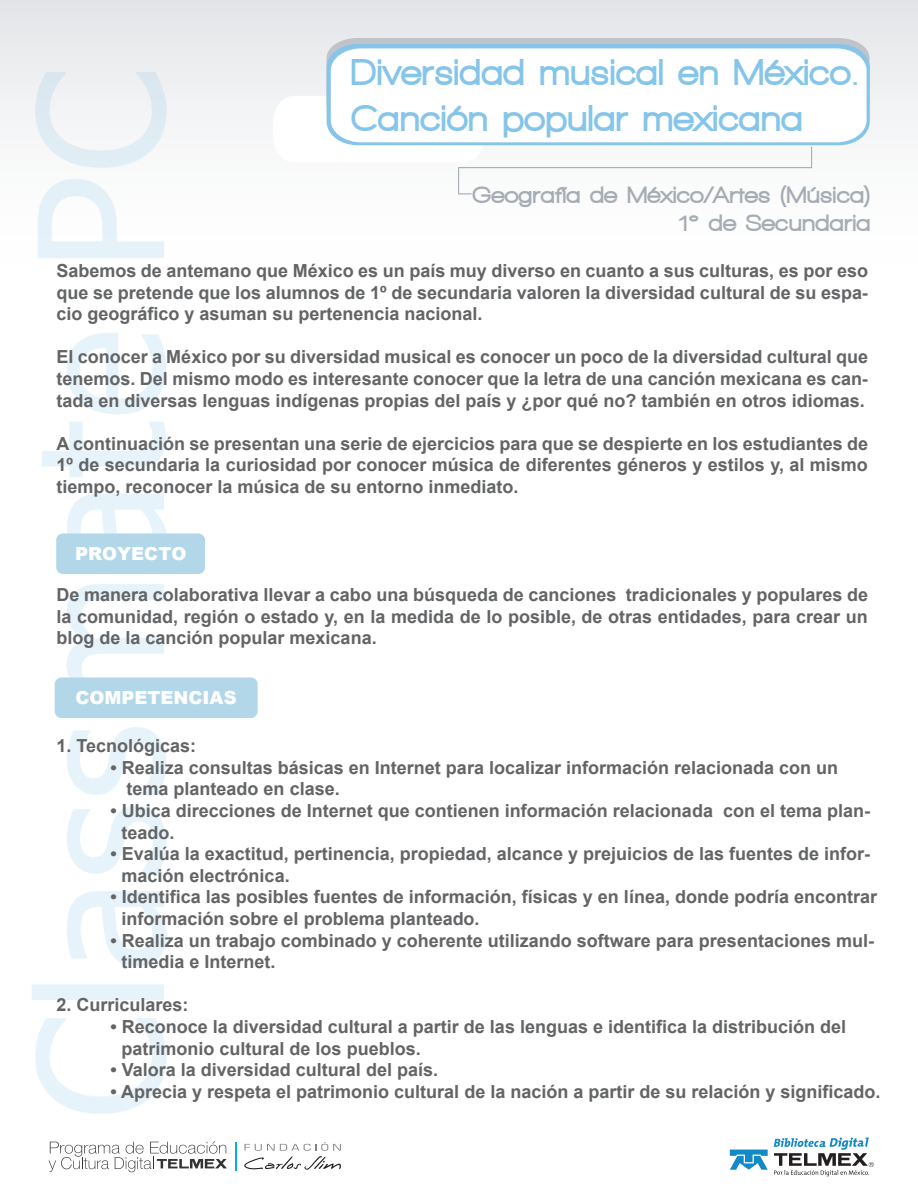
<style>
.page{position:relative;width:918px;height:1188px;background:#fff}
.page>*{position:absolute;margin:0;border:0;box-sizing:border-box;transform-origin:0 0}
.t1{font:900 37.8px/45.5px "Walkway";letter-spacing:.035em;color:#85c5e9}
.t2{font:900 24px/28.8px "Walkway";letter-spacing:.035em;color:#a6acb4;text-align:right}
.t3{font:700 18px/21.6px "Arial";color:#636466}
.t4{font:900 18px "Arial";color:#fff}
</style>
<div class="page">
<div style="left:0;top:0;width:918px;height:643px;background:linear-gradient(to bottom,#eff0f2,#fff)"></div>
<img style="left:31px;top:73px;width:135px;height:1041px">
<div style="left:56px;top:533px;width:149px;height:41px;background:#b1d7e8;border-radius:7px"></div>
<div style="left:55px;top:678px;width:203px;height:40px;background:#b1d7e8;border-radius:7px"></div>
<svg style="left:273px;top:96px;width:212px;height:66px"></svg>
<div style="left:327px;top:38px;width:543px;height:6px;background:#c0c4ca"></div>
<svg style="left:327px;top:44px;width:543px;height:101px;background:#93cae9"></svg>
<svg style="left:331px;top:48px;width:536px;height:94px"></svg>
<svg style="left:811px;top:147px;width:1px;height:20px"></svg>
<hr style="left:459px;top:167px;width:353px;height:1px;background:#a6acb4">
<svg style="left:458px;top:168px;width:13px;height:26px"></svg>
<svg style="left:730px;top:1150px;width:38px;height:20px"></svg>
<svg style="left:774px;top:1138px;width:100px;height:38px"></svg>
<svg style="left:244px;top:1142px;width:97px;height:28px"></svg>
<svg style="left:235px;top:1142px;width:1px;height:28px"></svg>
<svg style="left:49px;top:1141px;width:178px;height:31px"></svg>
<p class="t1" style="left:351px;top:49px;width:509px">Diversidad musical en México.<br>Canción popular mexicana</p>
<p class="t2" style="left:473px;top:180px;width:399px">Geografía de México/Artes (Música)<br>1° de Secundaria</p>
<p class="t3" style="left:56px;top:261px;width:813px;text-align:justify">Sabemos de antemano que México es un país muy diverso en cuanto a sus culturas, es por eso que se pretende que los alumnos de 1º de secundaria valoren la diversidad cultural de su espa&shy;cio geográfico y asuman su pertenencia nacional.</p>
<p class="t3" style="left:56px;top:347px;width:813px;text-align:justify">El conocer a México por su diversidad musical es conocer un poco de la diversidad cultural que tenemos. Del mismo modo es interesante conocer que la letra de una canción mexicana es can&shy;tada en diversas lenguas indígenas propias del país y ¿por qué no? también en otros idiomas.</p>
<p class="t3" style="left:57px;top:433px;width:813px;text-align:justify">A continuación se presentan una serie de ejercicios para que se despierte en los estudiantes de 1º de secundaria la curiosidad por conocer música de diferentes géneros y estilos y, al mismo tiempo, reconocer la música de su entorno inmediato.</p>
<p class="t4" style="left:75px;top:541px;width:113px">PROYECTO</p>
<p class="t3" style="left:57px;top:585px;width:813px;text-align:justify">De manera colaborativa llevar a cabo una búsqueda de canciones tradicionales y populares de la comunidad, región o estado y, en la medida de lo posible, de otras entidades, para crear un blog de la canción popular mexicana.</p>
<p class="t4" style="left:75px;top:685px;width:163px">COMPETENCIAS</p>
<p class="t3" style="left:57px;top:736px;width:141px">1. Tecnológicas:</p>
<p class="t3" style="left:127px;top:757px;width:713px;text-indent:-16px">• Realiza consultas básicas en Internet para localizar información relacionada con un tema planteado en clase.</p>
<p class="t3" style="left:122px;top:801px;width:750px;text-indent:-11px">• Ubica direcciones de Internet que contienen información relacionada con el tema plan&shy;teado.</p>
<p class="t3" style="left:122px;top:844px;width:750px;text-indent:-11px">• Evalúa la exactitud, pertinencia, propiedad, alcance y prejuicios de las fuentes de infor&shy;mación electrónica.</p>
<p class="t3" style="left:122px;top:887px;width:757px;text-indent:-11px">• Identifica las posibles fuentes de información, físicas y en línea, donde podría encontrar información sobre el problema planteado.</p>
<p class="t3" style="left:122px;top:930px;width:754px;text-indent:-11px">• Realiza un trabajo combinado y coherente utilizando software para presentaciones mul&shy;timedia e Internet.</p>
<p class="t3" style="left:57px;top:995px;width:134px">2. Curriculares:</p>
<p class="t3" style="left:122px;top:1017px;width:726px;text-indent:-11px">• Reconoce la diversidad cultural a partir de las lenguas e identifica la distribución del patrimonio cultural de los pueblos.</p>
<p class="t3" style="left:111px;top:1060px;width:329px">• Valora la diversidad cultural del país.</p>
<p class="t3" style="left:111px;top:1081px;width:771px">• Aprecia y respeta el patrimonio cultural de la nación a partir de su relación y significado.</p>
</div>
